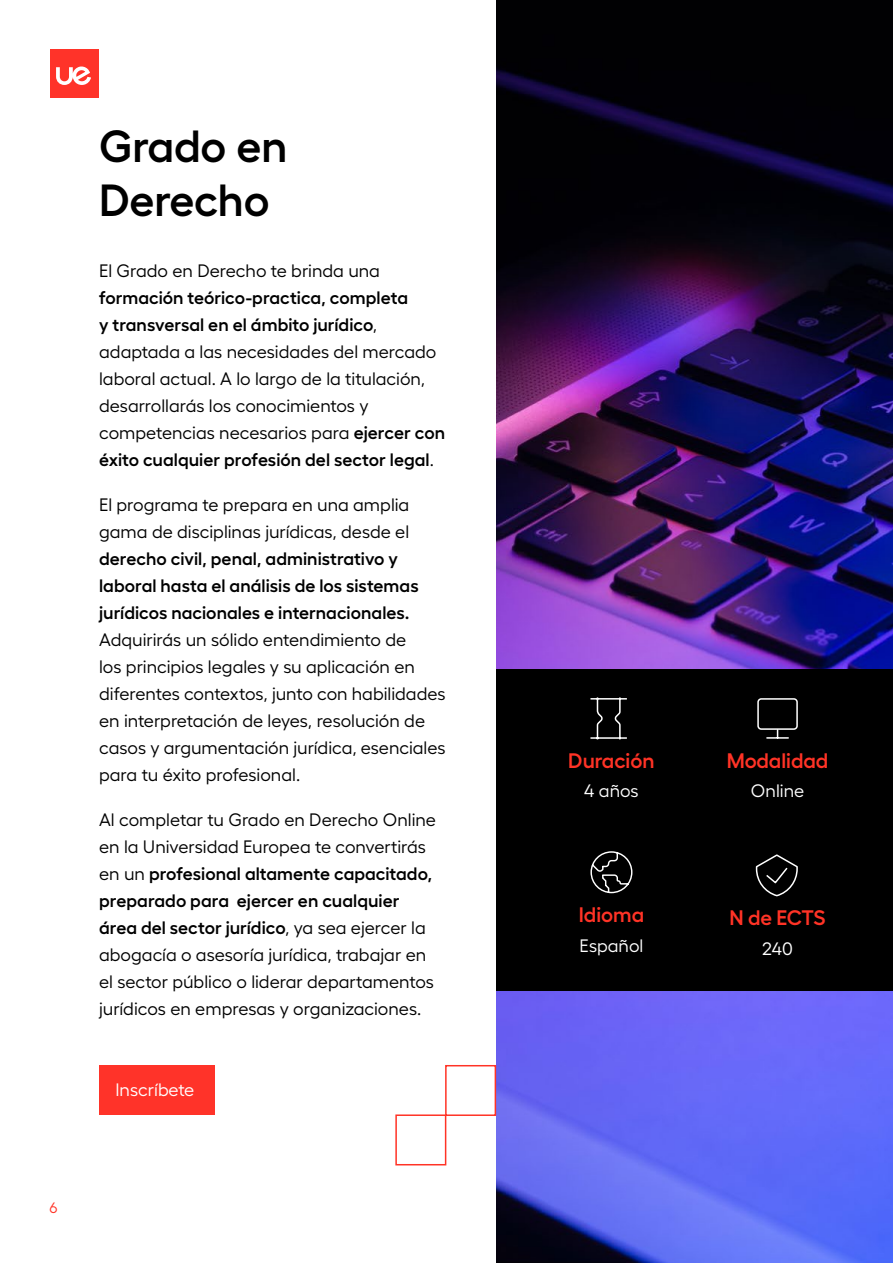
<style>
.page{position:relative;width:893px;height:1263px;background:#fff}
.page>*{position:absolute;margin:0;border:0;box-sizing:border-box;transform-origin:0 0}
.t1{font:600 45px/54px "Hellix";letter-spacing:-.01em;color:#000}
.t2{font:600 21px "Hellix";color:#ff3326}
.t3{font:18px/27px "Hellix";color:#000}
.t4{font:600 18px/27px "Hellix";color:#000}
.t5{font:18px "Hellix";color:#fff}
.t6{font:15px "Hellix";color:#ff3326}
.s1{font-weight:600}
</style>
<div class="page">
<div style="left:50px;top:50px;width:48px;height:48px;background:#ff3329"></div>
<svg style="left:56px;top:66px;width:35px;height:19px"></svg>
<img style="left:496px;top:0;width:397px;height:1263px">
<svg style="left:395px;top:1064px;width:102px;height:102px"></svg>
<div style="left:99px;top:1066px;width:116px;height:49px;background:#ff3329"></div>
<div style="left:496px;top:669px;width:397px;height:321px;background:#000"></div>
<div style="left:757px;top:698px;width:41px;height:32px;border:2px solid #fff;border-radius:3px"></div>
<hr style="left:767px;top:737px;width:21px;height:2px;background:#fff">
<svg style="left:755px;top:854px;width:43px;height:43px"></svg>
<svg style="left:590px;top:851px;width:42px;height:42px"></svg>
<svg style="left:590px;top:697px;width:37px;height:43px"></svg>
<h1 class="t1" style="left:99px;top:114px;width:190px">Grado en<br>Derecho</h1>
<p class="t3" style="left:99px;top:256px;width:282px">El Grado en Derecho te brinda una</p>
<p class="t3" style="left:99px;top:283px;width:348px"><span class="s1">formación teórico-practica, completa<br>y transversal en el ámbito jurídico</span>, adaptada a las necesidades del mercado laboral actual. A lo largo de la titulación, desarrollarás los conocimientos y competencias necesarios para <span class="s1">ejercer con éxito cualquier profesión del sector legal</span>.</p>
<p class="t3" style="left:99px;top:490px;width:312px">El programa te prepara en una amplia gama de disciplinas jurídicas, desde el</p>
<p class="t4" style="left:99px;top:544px;width:321px">derecho civil, penal, administrativo y laboral hasta el análisis de los sistemas jurídicos nacionales e internacionales.</p>
<p class="t3" style="left:99px;top:625px;width:348px">Adquirirás un sólido entendimiento de<br>los principios legales y su aplicación en diferentes contextos, junto con habilidades en interpretación de leyes, resolución de casos y argumentación jurídica, esenciales para tu éxito profesional.</p>
<p class="t3" style="left:99px;top:805px;width:338px">Al completar tu Grado en Derecho Online en la Universidad Europea te convertirás en un <span class="s1">profesional altamente capacitado, preparado para ejercer en cualquier área del sector jurídico</span>, ya sea ejercer la abogacía o asesoría jurídica, trabajar en el sector público o liderar departamentos jurídicos en empresas y organizaciones.</p>
<p class="t5" style="left:115px;top:1075px;width:80px">Inscríbete</p>
<p class="t6" style="left:50px;top:1197px;width:9px">6</p>
<p class="t2" style="left:568px;top:744px;width:88px">Duración</p>
<p class="t2" style="left:727px;top:744px;width:103px">Modalidad</p>
<p class="t5" style="left:584px;top:777px;width:56px">4 años</p>
<p class="t5" style="left:751px;top:777px;width:55px">Online</p>
<p class="t2" style="left:579px;top:898px;width:67px">Idioma</p>
<p class="t2" style="left:729px;top:901px;width:98px">N de ECTS</p>
<p class="t5" style="left:579px;top:932px;width:65px">Español</p>
<p class="t5" style="left:762px;top:935px;width:32px">240</p>
</div>
